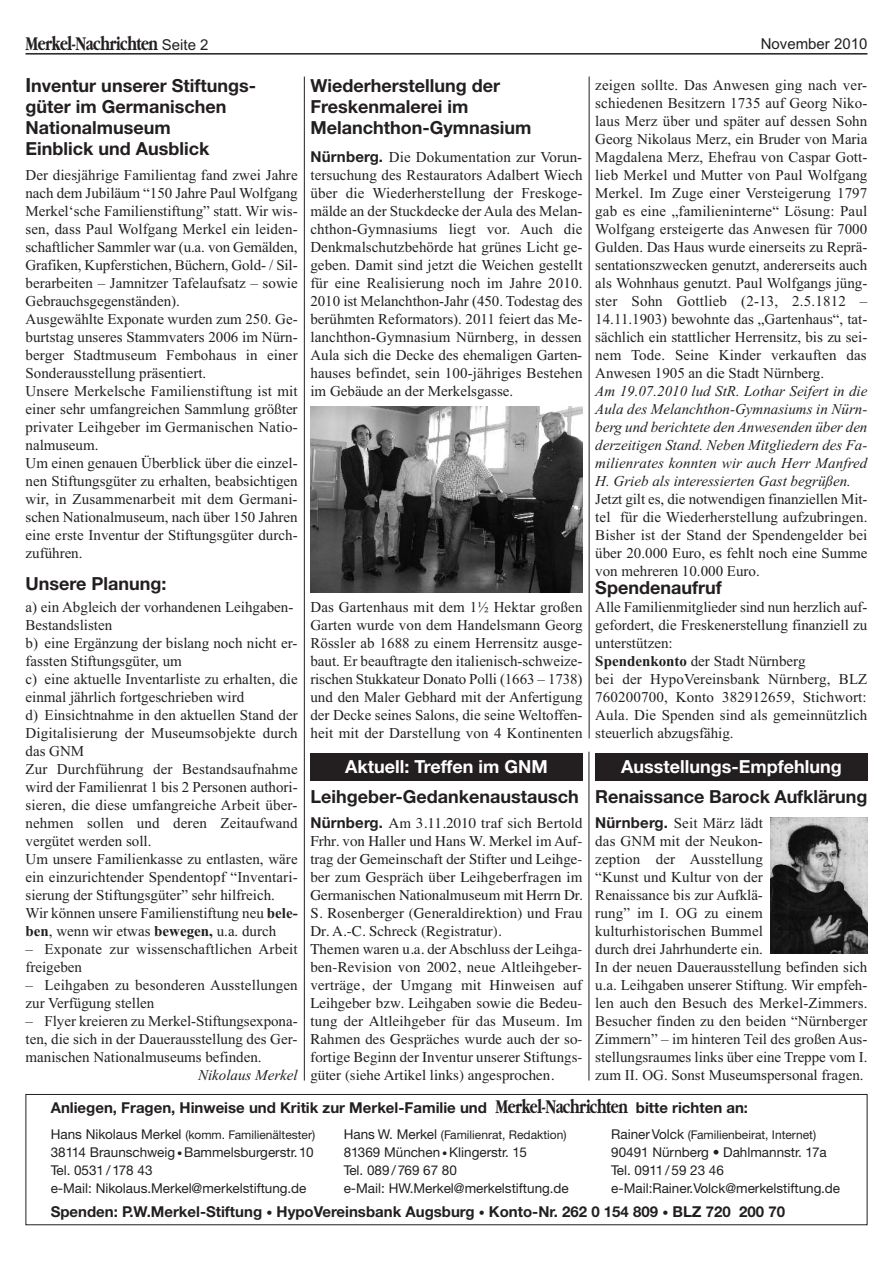
<style>
.page{position:relative;width:893px;height:1263px;background:#fff}
.page>*{position:absolute;margin:0;border:0;box-sizing:border-box;transform-origin:0 0}
.t1{font:700 20.25px "Garamond";letter-spacing:-.035em;color:#231f20;scale:.74 1}
.t2{font:700 18px/21px "Helvetica Neue";color:#231f20}
.t3{font:700 18px "Helvetica Neue";color:#fff}
.t4{font:15px/18px "Times New Roman";color:#231f20}
.t5{font:15px/18px "Times";color:#231f20}
.t6{font:italic 15px/18px "Times New Roman";color:#231f20;text-align:justify}
.t7{font:700 15px "Helvetica Neue";color:#231f20}
.t8{font:15px "Arial";color:#231f20}
.t9{font:13.5px "Helvetica Neue CE";color:#231f20}
.t10{font:12px "Helvetica Neue CE";color:#231f20}
.s1{font-family:"Arial";font-weight:400;font-size:15px}
.s2{font-size:19.5px}
.s3{font-weight:700}
.s4{font-family:"Helvetica Neue";font-weight:700}
.s5{font-family:"Times New Roman PS Bold MT OTF"}
.s6{font-family:"Garamond";font-size:20.25px}
.s7{font-size:13.5px}
.s8{font-size:10.5px}
.s9{font-size:12px}
</style>
<div class="page">
<hr style="left:26px;top:53px;width:841px;height:2px;background:#231f20">
<div style="left:26px;top:1094px;width:841px;height:131px;border:1px solid #231f20"></div>
<img style="left:310px;top:407px;width:273px;height:185px">
<hr style="left:304px;top:77px;width:1px;height:1003px;background:#231f20">
<hr style="left:589px;top:77px;width:1px;height:661px;background:#231f20">
<div style="left:310px;top:753px;width:273px;height:27px;background:#231f20"></div>
<div style="left:595px;top:753px;width:272px;height:27px;background:#231f20"></div>
<hr style="left:589px;top:752px;width:1px;height:328px;background:#231f20">
<img style="left:770px;top:817px;width:97px;height:137px">
<h1 class="t1" style="left:26px;top:31px;width:249px">Merkel-Nachrichten <span class="s1">Seite 2</span></h1>
<p class="t8" style="left:761px;top:35px;width:108px">November 2010</p>
<p class="t2" style="left:26px;top:75px;width:232px"><span class="s2">I</span>nventur unserer Stiftungs&shy;güter im Germanischen<br>Nationalmuseum<br>Einblick und Ausblick</p>
<p class="t4" style="left:26px;top:166px;width:274px">Der diesjährige Familientag fand zwei Jahre nach dem Jubiläum “150 Jahre Paul Wolfgang Merkel‘sche Familienstiftung” statt. Wir wis&shy;sen, dass Paul Wolfgang Merkel ein leiden&shy;schaftlicher Sammler war (u.a. von Gemälden, Grafiken, Kupferstichen, Büchern, Gold- / Sil&shy;berarbeiten – Jamnitzer Tafelaufsatz – sowie Gebrauchsgegenständen).<br>Ausgewählte Exponate wurden zum 250. Ge&shy;burtstag unseres Stammvaters 2006 im Nürn&shy;berger Stadtmuseum Fembohaus in einer Sonderausstellung präsentiert.<br>Unsere Merkelsche Familienstiftung ist mit einer sehr umfangreichen Sammlung größter privater Leihgeber im Germanischen Natio&shy;nalmuseum.<br>Um einen genauen Überblick über die einzel&shy;nen Stiftungsgüter zu erhalten, beabsichtigen wir, in Zusammenarbeit mit dem Germani&shy;schen Nationalmuseum, nach über 150 Jahren eine erste Inventur der Stiftungsgüter durch&shy;zuführen.</p>
<p class="t2" style="left:26px;top:572px;width:143px">Unsere Planung:</p>
<p class="t4" style="left:26px;top:598px;width:274px">a) ein Abgleich der vorhandenen Leihgaben-Bestandslisten<br>b) eine Ergänzung der bislang noch nicht er&shy;fassten Stiftungsgüter, um<br>c) eine aktuelle Inventarliste zu erhalten, die einmal jährlich fortgeschrieben wird<br>d) Einsichtnahme in den aktuellen Stand der Digitalisierung der Museumsobjekte durch das GNM<br>Zur Durchführung der Bestandsaufnahme wird der Familienrat 1 bis 2 Personen authori&shy;sieren, die diese umfangreiche Arbeit über&shy;nehmen sollen und deren Zeitaufwand vergütet werden soll.<br>Um unsere Familienkasse zu entlasten, wäre ein einzurichtender Spendentopf “Inventari&shy;sierung der Stiftungsgüter” sehr hilfreich.<br>Wir können unsere Familienstiftung neu <span class="s3">bele&shy;ben</span>, wenn wir etwas <span class="s3">bewegen,</span> u.a. durch</p>
<p class="t4" style="left:26px;top:940px;width:274px">– Exponate zur wissenschaftlichen Arbeit freigeben</p>
<p class="t4" style="left:26px;top:976px;width:274px">– Leihgaben zu besonderen Ausstellungen zur Verfügung stellen</p>
<p class="t4" style="left:26px;top:1012px;width:274px;text-align:justify">– Flyer kreieren zu Merkel-Stiftungsexpona&shy;ten, die sich in der Dauerausstellung des Ger&shy;manischen Nationalmuseums befinden.</p>
<p class="t6" style="left:198px;top:1066px;width:101px">Nikolaus Merkel</p>
<p class="t2" style="left:310px;top:75px;width:222px">Wiederherstellung der<br>Freskenmalerei im<br>Melanchthon-Gymnasium</p>
<p class="t4" style="left:310px;top:148px;width:274px;text-align:justify"><span class="s4">Nürnberg.</span> Die Dokumentation zur Vorun&shy;tersuchung des Restaurators Adalbert Wiech über die Wiederherstellung der Freskoge&shy;mälde an der Stuckdecke der Aula des Melan&shy;chthon-Gymnasiums liegt vor. Auch die Denkmalschutzbehörde hat grünes Licht ge&shy;geben. Damit sind jetzt die Weichen gestellt für eine Realisierung noch im Jahre 2010.<br>2010 ist Melanchthon-Jahr (450. Todestag des berühmten Reformators). 2011 feiert das Me&shy;lanchthon-Gymnasium Nürnberg, in dessen Aula sich die Decke des ehemaligen Garten&shy;hauses befindet, sein 100-jähriges Bestehen im Gebäude an der Merkelsgasse.</p>
<p class="t4" style="left:310px;top:598px;width:274px;text-align:justify">Das Gartenhaus mit dem 1½ Hektar großen Garten wurde von dem Handelsmann Georg Rössler ab 1688 zu einem Herrensitz ausge&shy;baut. Er beauftragte den italienisch-schweize&shy;rischen Stukkateur Donato Polli (1663 – 1738) und den Maler Gebhard mit der Anfertigung der Decke seines Salons, die seine Weltoffen&shy;heit mit der Darstellung von 4 Kontinenten</p>
<p class="t4" style="left:595px;top:76px;width:274px;text-align:justify">zeigen sollte. Das Anwesen ging nach ver&shy;schiedenen Besitzern 1735 auf Georg Niko&shy;laus Merz über und später auf dessen Sohn Georg Nikolaus Merz, ein Bruder von Maria Magdalena Merz, Ehefrau von Caspar Gott&shy;lieb Merkel und Mutter von Paul Wolfgang Merkel. Im Zuge einer Versteigerung 1797 gab es eine „familieninterne“ Lösung: Paul Wolfgang ersteigerte das Anwesen für 7000<br>Gulden. Das Haus wurde einerseits zu Reprä&shy;sentationszwecken genutzt, andererseits auch als Wohnhaus genutzt. Paul Wolfgangs jüng&shy;ster Sohn Gottlieb (2-13, 2.5.1812 – 14.11.1903) bewohnte das „Gartenhaus“, tat&shy;sächlich ein stattlicher Herrensitz, bis zu sei&shy;nem Tode. Seine Kinder verkauften das Anwesen 1905 an die Stadt Nürnberg.</p>
<p class="t6" style="left:595px;top:382px;width:274px">Am 19.07.2010 lud StR. Lothar Seifert in die Aula des Melanchthon-Gymnasiums in Nürn&shy;berg und berichtete den Anwesenden über den derzeitigen Stand. Neben Mitgliedern des Fa&shy;milienrates konnten wir auch Herr Manfred H. Grieb als interessierten Gast begrüßen.</p>
<p class="t4" style="left:595px;top:490px;width:274px;text-align:justify">Jetzt gilt es, die notwendigen finanziellen Mit&shy;tel für die Wiederherstellung aufzubringen.<br>Bisher ist der Stand der Spendengelder bei über 20.000 Euro, es fehlt noch eine Summe von mehreren 10.000 Euro.</p>
<p class="t2" style="left:595px;top:577px;width:128px">Spendenaufruf</p>
<p class="t4" style="left:595px;top:598px;width:274px">Alle Familienmitglieder sind nun herzlich auf&shy;gefordert, die Freskenerstellung finanziell zu unterstützen:<br><span class="s5">Spendenkonto</span> der Stadt Nürnberg<br>bei der HypoVereinsbank Nürnberg, BLZ 760200700, Konto 382912659, Stichwort:<br>Aula. Die Spenden sind als gemeinnützlich steuerlich abzugsfähig.</p>
<p class="t3" style="left:345px;top:756px;width:204px">Aktuell: Treffen im GNM</p>
<p class="t3" style="left:621px;top:756px;width:222px">Ausstellungs-Empfehlung</p>
<p class="t2" style="left:310px;top:786px;width:270px">Leihgeber-Gedankenaustausch</p>
<p class="t5" style="left:310px;top:814px;width:274px"><span class="s4">Nürnberg.</span> Am 3.11.2010 traf sich Bertold Frhr. von Haller und Hans W. Merkel im Auf&shy;trag der Gemeinschaft der Stifter und Leihge&shy;ber zum Gespräch über Leihgeberfragen im Germanischen Nationalmuseum mit Herrn Dr.<br>S. Rosenberger (Generaldirektion) und Frau Dr. A.-C. Schreck (Registratur).<br>Themen waren u.a. der Abschluss der Leihga&shy;ben-Revision von 2002, neue Altleihgeber&shy;verträge, der Umgang mit Hinweisen auf Leihgeber bzw. Leihgaben sowie die Bedeu&shy;tung der Altleihgeber für das Museum. Im Rahmen des Gespräches wurde auch der so&shy;fortige Beginn der Inventur unserer Stiftungs&shy;güter (siehe Artikel links) angesprochen.</p>
<p class="t2" style="left:595px;top:786px;width:273px">Renaissance Barock Aufklärung</p>
<p class="t4" style="left:595px;top:814px;width:274px"><span class="s4">Nürnberg.</span> Seit März lädt<br>das GNM mit der Neukon-<br>zeption der Ausstellung<br>“Kunst und Kultur von der<br>Renaissance bis zur Aufklä-<br>rung” im I. OG zu einem kulturhistorischen Bummel<br>durch drei Jahrhunderte ein.<br>In der neuen Dauerausstellung befinden sich u.a. Leihgaben unserer Stiftung. Wir empfeh&shy;len auch den Besuch des Merkel-Zimmers.<br>Besucher finden zu den beiden “Nürnberger Zimmern” – im hinteren Teil des großen Aus&shy;stellungsraumes links über eine Treppe vom I. zum II. OG. Sonst Museumspersonal fragen.</p>
<p class="t7" style="left:51px;top:1099px;width:699px">Anliegen, Fragen, Hinweise und Kritik zur Merkel-Familie und <span class="s6">Merkel-Nachrichten</span> bitte richten an:</p>
<p class="t10" style="left:51px;top:1130px;width:266px"><span class="s7">Hans Nikolaus Merkel</span> (komm. Familienältester)</p>
<p class="t10" style="left:344px;top:1130px;width:224px"><span class="s7">Hans W. Merkel</span> (Familienrat, Redaktion)</p>
<p class="t10" style="left:611px;top:1130px;width:206px"><span class="s7">RainerVolck</span> (Familienbeirat, Internet)</p>
<p class="t9" style="left:51px;top:1147px;width:264px">38114 Braunschweig <span class="s8">•</span> Bammelsburgerstr.10</p>
<p class="t9" style="left:344px;top:1147px;width:185px">81369 München <span class="s8">•</span> Klingerstr. 15</p>
<p class="t9" style="left:611px;top:1147px;width:217px">90491 Nürnberg • Dahlmannstr. 17a</p>
<p class="t9" style="left:51px;top:1165px;width:103px">Tel. 0531/178 43</p>
<p class="t9" style="left:344px;top:1165px;width:115px">Tel. 089/769 67 80</p>
<p class="t9" style="left:611px;top:1165px;width:114px">Tel. 0911/59 23 46</p>
<p class="t9" style="left:51px;top:1183px;width:257px">e-Mail: Nikolaus.Merkel@merkelstiftung.de</p>
<p class="t9" style="left:344px;top:1183px;width:226px">e-Mail: HW.Merkel@merkelstiftung.de</p>
<p class="t9" style="left:611px;top:1183px;width:230px">e-Mail:Rainer.Volck@merkelstiftung.de</p>
<p class="t7" style="left:51px;top:1202px;width:736px">Spenden: P.W.Merkel-Stiftung <span class="s9">•</span> HypoVereinsbank Augsburg <span class="s9">•</span> Konto-Nr. 262 0 154 809 <span class="s9">•</span> BLZ 720 200 70</p>
</div>
